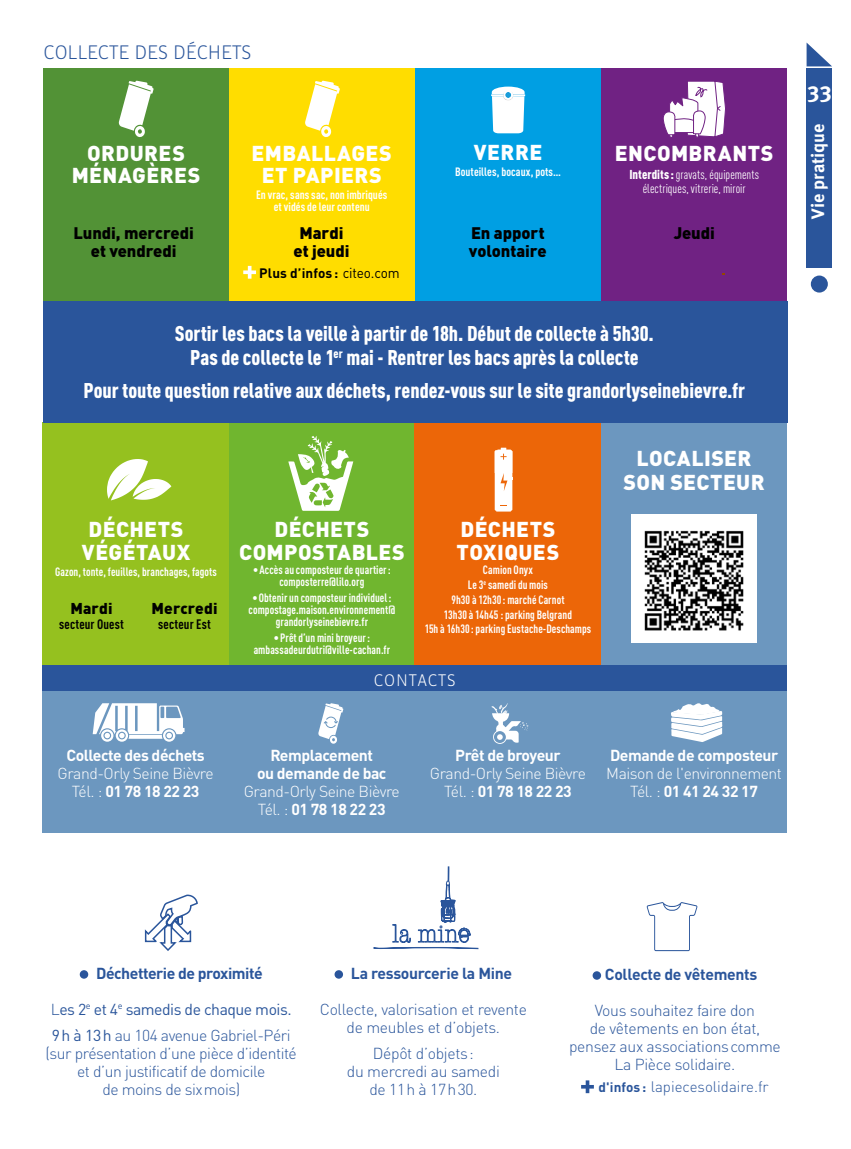
<style>
.page{position:relative;width:851px;height:1149px;background:#fff}
.page>*{position:absolute;margin:0;border:0;box-sizing:border-box;transform-origin:0 0}
.t1{font:700 22.5px "Meta Pro";color:#fff}
.t2{font:900 21.3px/22.5px "DIN Pro";letter-spacing:.02em;color:#fff;text-align:center}
.t3{font:900 condensed 21px/24px "DIN Pro";color:#fff;text-align:center}
.t4{font:300 21px "Bulo";color:#2a559b}
.t5{font:700 18px "Meta Pro";color:#fff}
.t6{font:300 18px "Bulo";letter-spacing:.05em;color:#fff}
.t7{font:900 16.5px/18px "DIN Pro";letter-spacing:-.005em;color:#000;text-align:center}
.t8{font:300 15.75px/18px "DIN Pro";letter-spacing:-.02em;color:#2a559b;text-align:center}
.t9{font:300 15.75px/18px "DIN Pro";letter-spacing:-.03em;color:#fff;text-align:center}
.t10{font:700 15.75px/18px "DIN Pro";letter-spacing:-.03em;color:#fff;text-align:center}
.t11{font:700 15.75px "DIN Pro";letter-spacing:-.025em;color:#2a559b}
.t12{font:15.75px/26.5px "DIN Pro";letter-spacing:-.03em;color:#2a559b}
.t13{font:900 15.6px "DIN Pro";letter-spacing:.005em;color:#000}
.t14{font:300 15px "DIN Pro";color:#2a559b}
.t15{font:700 condensed 13.5px "DIN Pro";letter-spacing:.015em;color:#000}
.t16{font:700 13.5px "DIN Pro";letter-spacing:.01em;color:#000}
.t17{font:condensed 12.75px/14.2px "DIN Pro";letter-spacing:.005em;color:#fff;text-align:center}
.t18{font:700 condensed 12px/14.7px "DIN Pro";letter-spacing:.005em;color:#fff;text-align:center;scale:.96 1}
.t19{font:700 condensed 12px/11.9px "DIN Pro";letter-spacing:.005em;color:#fff;text-align:center}
.s1{font-weight:900}
.s2{font-weight:400;font-size:14.25px}
.s3{font-weight:700}
.s4{font-weight:300}
.s5{font-weight:700;font-size:13.5px}
</style>
<div class="page">
<svg style="left:806px;top:43px;width:26px;height:23px"></svg>
<div style="left:806px;top:68px;width:26px;height:200px;background:#2a559b"></div>
<div style="left:810px;top:275px;width:17px;height:17px;background:#2a559b;border-radius:50%"></div>
<div style="left:43px;top:665px;width:744px;height:167px;background:#6c97bf"></div>
<div style="left:43px;top:665px;width:744px;height:25px;background:#2a559b"></div>
<div style="left:601px;top:422px;width:186px;height:243px;background:#6c97bf"></div>
<div style="left:229px;top:422px;width:186px;height:243px;background:#70b62f"></div>
<div style="left:415px;top:422px;width:185px;height:243px;background:#ec6608"></div>
<div style="left:43px;top:422px;width:186px;height:243px;background:#95c11f"></div>
<svg style="left:107px;top:459px;width:64px;height:41px"></svg>
<div style="left:601px;top:68px;width:186px;height:237px;background:#702283"></div>
<svg style="left:663px;top:81px;width:63px;height:57px"></svg>
<div style="left:43px;top:68px;width:186px;height:234px;background:#529236"></div>
<div style="left:414px;top:68px;width:187px;height:237px;background:#009fe3"></div>
<div style="left:229px;top:68px;width:185px;height:239px;background:#fd0"></div>
<div style="left:43px;top:301px;width:744px;height:121px;background:#2a559b"></div>
<svg style="left:118px;top:80px;width:36px;height:57px"></svg>
<svg style="left:243px;top:266px;width:13px;height:12px"></svg>
<svg style="left:334px;top:969px;width:9px;height:9px"></svg>
<svg style="left:592px;top:970px;width:9px;height:9px"></svg>
<svg style="left:581px;top:1080px;width:12px;height:12px"></svg>
<svg style="left:646px;top:902px;width:51px;height:48px"></svg>
<svg style="left:80px;top:969px;width:8px;height:9px"></svg>
<svg style="left:305px;top:80px;width:35px;height:57px"></svg>
<svg style="left:491px;top:87px;width:34px;height:46px;background:#e1f3fb"></svg>
<svg style="left:288px;top:436px;width:65px;height:74px"></svg>
<div style="left:494px;top:450px;width:18px;height:60px;background:#fff"></div>
<svg style="left:496px;top:505px;width:15px;height:6px"></svg>
<svg style="left:494px;top:447px;width:18px;height:44px"></svg>
<svg style="left:144px;top:894px;width:54px;height:57px"></svg>
<div style="left:630px;top:514px;width:126px;height:128px;background:#fff"></div>
<img style="left:644px;top:530px;width:100px;height:101px">
<svg style="left:373px;top:866px;width:105px;height:84px"></svg>
<svg style="left:93px;top:703px;width:91px;height:38px"></svg>
<svg style="left:318px;top:703px;width:25px;height:41px"></svg>
<svg style="left:671px;top:703px;width:51px;height:38px;background:#dce6ef"></svg>
<svg style="left:491px;top:703px;width:37px;height:41px"></svg>
<h3 class="t4" style="left:44px;top:40px;width:209px">COLLECTE DES DÉCHETS</h3>
<h2 class="t2" style="left:72px;top:139px;width:130px">ORDURES<br>MÉNAGÈRES</h2>
<h2 class="t2" style="left:251px;top:139px;width:142px">EMBALLAGES<br>ET PAPIERS</h2>
<p class="t19" style="left:256px;top:188px;width:133px">En vrac, sans sac, non imbriqués et vidés de leur contenu</p>
<h2 class="t2" style="left:473px;top:138px;width:70px">VERRE</h2>
<p class="t19" style="left:455px;top:165px;width:107px">Bouteilles, bocaux, pots…</p>
<h2 class="t2" style="left:614px;top:139px;width:160px">ENCOMBRANTS</h2>
<p class="t17" style="left:629px;top:166px;width:131px"><span class="s1">Interdits:</span> gravats, équipements électriques, vitrerie, miroir</p>
<h3 class="t7" style="left:73px;top:222px;width:122px">Lundi, mercredi et vendredi</h3>
<h3 class="t7" style="left:293px;top:222px;width:57px">Mardi et jeudi</h3>
<h3 class="t7" style="left:469px;top:222px;width:79px;text-align:left">En apport volontaire</h3>
<h3 class="t7" style="left:673px;top:222px;width:43px">Jeudi</h3>
<p class="t16" style="left:259px;top:261px;width:142px">Plus d’infos : <span class="s2">citeo.com</span></p>
<h3 class="t3" style="left:175px;top:320px;width:480px">Sortir les bacs la veille à partir de 18h. Début de collecte à 5h30.<br>Pas de collecte le 1<sup>er</sup> mai - Rentrer les bacs après la collecte</h3>
<h3 class="t3" style="left:84px;top:376px;width:663px">Pour toute question relative aux déchets, rendez-vous sur le site grandorlyseinebievre.fr</h3>
<h2 class="t2" style="left:82px;top:515px;width:110px">DÉCHETS<br>VÉGÉTAUX</h2>
<p class="t18" style="left:55px;top:563px;width:170px">Gazon, tonte, feuilles, branchages, fagots</p>
<h3 class="t13" style="left:70px;top:594px;width:44px">Mardi</h3>
<p class="t15" style="left:59px;top:613px;width:66px">secteur Ouest</p>
<h3 class="t13" style="left:151px;top:594px;width:67px">Mercredi</h3>
<p class="t15" style="left:158px;top:613px;width:54px">secteur Est</p>
<h2 class="t2" style="left:239px;top:515px;width:167px">DÉCHETS<br>COMPOSTABLES</h2>
<p class="t18" style="left:253px;top:563px;width:145px;line-height:11.7px">•Accès au composteur de quartier: composterre@lilo.org</p>
<p class="t18" style="left:248px;top:591px;width:154px;line-height:11.7px">•Obtenir un composteur individuel: compostage.maison.environnement@ grandorlyseinebievre.fr</p>
<p class="t18" style="left:254px;top:630px;width:144px;line-height:12px">•Prêt d’un mini broyeur: ambassadeurdutri@ville-cachan.fr</p>
<h2 class="t2" style="left:456px;top:515px;width:104px;text-align:left">DÉCHETS<br>TOXIQUES</h2>
<p class="t18" style="left:424px;top:561px;width:175px">Camion Onyx<br>Le 3<sup>e</sup> samedi du mois<br>9h30 à 12h30: marché Carnot<br>13h30 à 14h45 : parking Belgrand<br>15h à 16h30: parking Eustache-Deschamps</p>
<h3 class="t6" style="left:374px;top:669px;width:83px">CONTACTS</h3>
<h2 class="t2" style="left:623px;top:443px;width:143px;line-height:24.2px">LOCALISER<br>SON SECTEUR</h2>
<h3 class="t10" style="left:66px;top:743px;width:140px">Collecte des déchets</h3>
<h3 class="t9" style="left:58px;top:762px;width:157px">Grand-Orly Seine Bièvre<br>Tél. : <span class="s3">01 78 18 22 23</span></h3>
<h3 class="t10" style="left:257px;top:743px;width:131px">Remplacement<br>ou demande de bac</h3>
<h3 class="t9" style="left:244px;top:780px;width:157px">Grand-Orly Seine Bièvre<br>Tél. : <span class="s3">01 78 18 22 23</span></h3>
<h3 class="t10" style="left:455px;top:743px;width:107px">Prêt de broyeur</h3>
<h3 class="t9" style="left:430px;top:762px;width:157px">Grand-Orly Seine Bièvre<br>Tél. : <span class="s3">01 78 18 22 23</span></h3>
<h3 class="t10" style="left:610px;top:743px;width:170px">Demande de composteur</h3>
<h3 class="t9" style="left:606px;top:762px;width:177px">Maison de l'environnement<br>Tél. : <span class="s3">01 41 24 32 17</span></h3>
<h1 class="t1" style="left:806px;top:72px;width:26px">33</h1>
<h3 class="t5" style="left:803px;top:218px;width:97px;rotate:-90deg">Vie pratique</h3>
<h3 class="t11" style="left:96px;top:959px;width:168px">Déchetterie de proximité</h3>
<h3 class="t12" style="left:51px;top:993px;width:242px"><span class="s4">L</span>es 2<sup>e</sup> et 4<sup>e</sup> samedis de chaque mois.<br>9h à 13h <span class="s4">au 104 avenue Gabriel-Péri</span></h3>
<h3 class="t8" style="left:46px;top:1042px;width:253px">(sur présentation d’une pièce d’identité et d’un justificatif de domicile<br>de moins de sixmois)</h3>
<h3 class="t11" style="left:351px;top:959px;width:163px">La ressourcerie la Mine</h3>
<h3 class="t8" style="left:320px;top:998px;width:208px">Collecte, valorisation et revente de meubles et d’objets.</h3>
<h3 class="t8" style="left:347px;top:1042px;width:154px">Dépôt d’objets:<br>du mercredi au samedi de 11h à 17h30.</h3>
<h3 class="t11" style="left:604px;top:960px;width:154px">Collecte de vêtements</h3>
<h3 class="t8" style="left:569px;top:999px;width:213px">Vous souhaitez faire don<br>de vêtements en bon état, pensez aux associationscomme<br>La Pièce solidaire.</h3>
<p class="t14" style="left:598px;top:1074px;width:172px"><span class="s5">d'infos :</span> lapiecesolidaire.fr</p>
</div>
